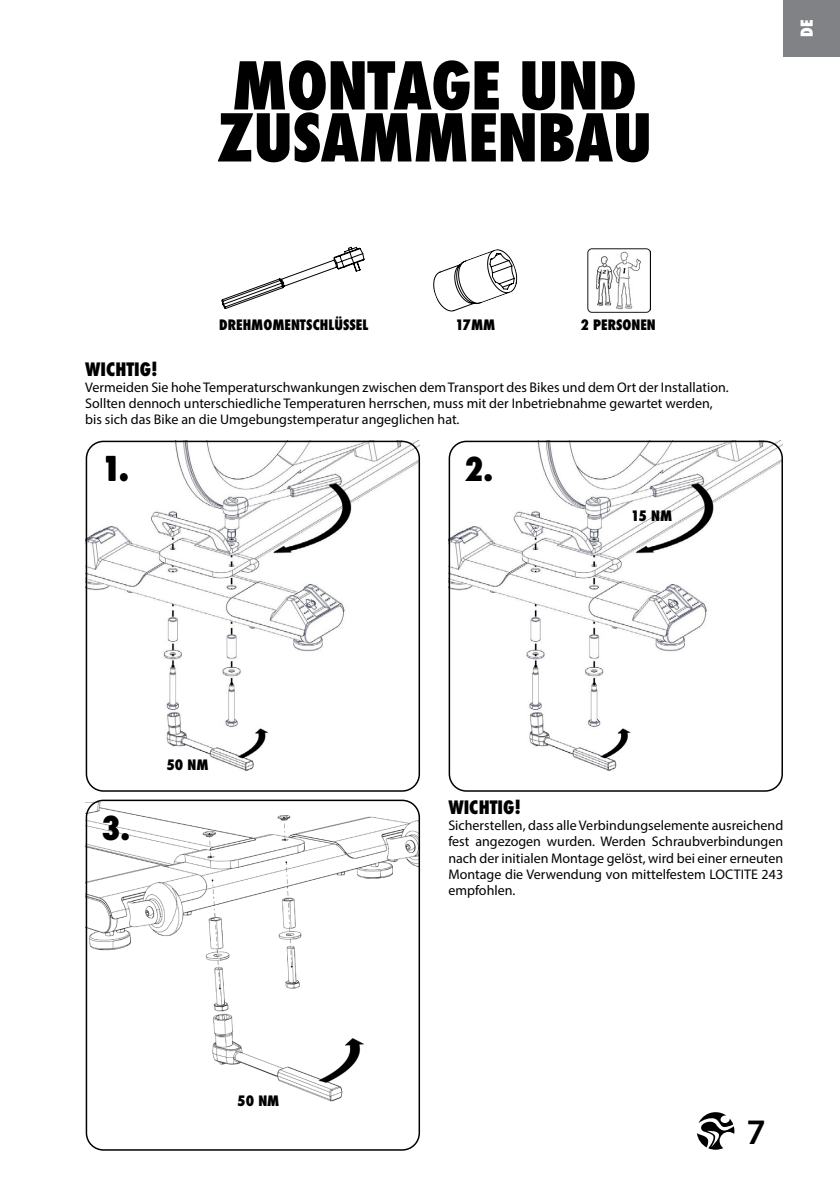
<style>
.page{position:relative;width:840px;height:1191px;background:#fff}
.page>*{position:absolute;margin:0;border:0;box-sizing:border-box;transform-origin:0 0}
.t1{font:800 condensed 64px/52px "Futura";letter-spacing:-.01em;color:#000}
.t2{font:600 36px "Myriad Pro";color:#000}
.t3{font:800 condensed 32px "Futura";color:#000}
.t4{font:800 condensed 18px "Futura";color:#000}
.t5{font:800 condensed 16px "Futura";color:#fff}
.t6{font:14px/16px "Myriad Pro";color:#000}
.t7{font:800 condensed 14px "Futura";color:#000}
</style>
<div class="page">
<svg style="left:697px;top:1112px;width:37px;height:37px"></svg>
<div style="left:782px;top:0;width:57px;height:57px;background:#808285"></div>
<svg style="left:433px;top:249px;width:85px;height:63px"></svg>
<svg style="left:221px;top:246px;width:144px;height:63px"></svg>
<img style="left:587px;top:249px;width:63px;height:63px">
<img style="left:86px;top:441px;width:334px;height:346px">
<div style="left:86px;top:441px;width:334px;height:350px;border:2px solid #000;border-radius:17px"></div>
<img style="left:451px;top:441px;width:331px;height:346px">
<div style="left:448px;top:441px;width:334px;height:350px;border:2px solid #000;border-radius:17px"></div>
<img style="left:86px;top:802px;width:334px;height:331px">
<h1 class="t1" style="left:217px;top:60px;width:436px">MONTAGE UND<br>ZUSAMMENBAU</h1>
<p class="t7" style="left:219px;top:315px;width:150px">DREHMOMENTSCHLÜSSEL</p>
<p class="t7" style="left:455px;top:315px;width:42px">17MM</p>
<p class="t7" style="left:580px;top:315px;width:77px">2 PERSONEN</p>
<p class="t4" style="left:85px;top:356px;width:74px">WICHTIG!</p>
<p class="t6" style="left:85px;top:378px;width:644px">Vermeiden Sie hohe Temperaturschwankungen zwischen dem Transport des Bikes und dem Ort der Installation.<br>Sollten dennoch unterschiedliche Temperaturen herrschen, muss mit der Inbetriebnahme gewartet werden, bis sich das Bike an die Umgebungstemperatur angeglichen hat.</p>
<h3 class="t3" style="left:101px;top:448px;width:29px">1.</h3>
<h3 class="t3" style="left:464px;top:448px;width:30px">2.</h3>
<p class="t7" style="left:630px;top:506px;width:43px">15 NM</p>
<p class="t5" style="left:795px;top:37px;width:19px;rotate:-90deg">DE</p>
<h3 class="t3" style="left:101px;top:806px;width:30px">3.</h3>
<p class="t7" style="left:166px;top:755px;width:44px">50 NM</p>
<p class="t7" style="left:237px;top:1091px;width:44px">50 NM</p>
<p class="t4" style="left:448px;top:795px;width:74px">WICHTIG!</p>
<p class="t6" style="left:448px;top:817px;width:336px;text-align:justify">Sicherstellen, dass alle Verbindungselemente ausreichend fest angezogen wurden. Werden Schraubverbindungen nach der initialen Montage gelöst, wird bei einer erneuten Montage die Verwendung von mittelfestem LOCTITE 243 empfohlen.</p>
<h2 class="t2" style="left:746px;top:1109px;width:21px">7</h2>
</div>
